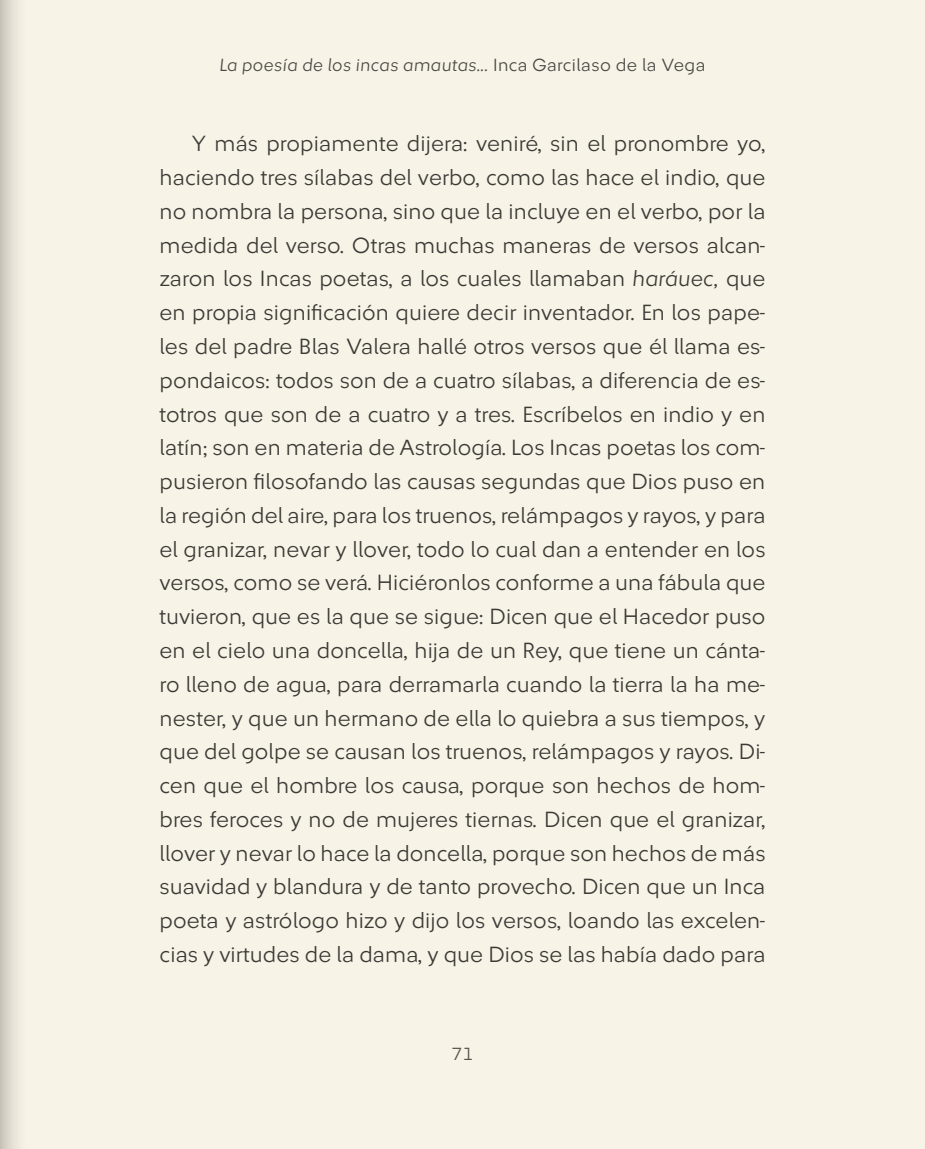
<style>
.page{position:relative;width:925px;height:1149px;background:#fff}
.page>*{position:absolute;margin:0;border:0;box-sizing:border-box;transform-origin:0 0}
.t1{font:300 22.5px/33.8px "Sura Sans";letter-spacing:.005em;color:#3d3d3c;text-align:justify}
.t2{font:italic 300 18px "Sura Sans";letter-spacing:.025em;color:#4b4b4a}
.t3{font:300 18px "Sura Sans";color:#575756}
.s1{font-style:normal}
.s2{font-style:italic}
</style>
<div class="page">
<div style="left:0;top:0;width:925px;height:1148px;background:#f8f3e7"></div>
<p class="t2" style="left:219px;top:56px;width:487px">La poesía de los incas amautas... <span class="s1">Inca Garcilaso de la Vega</span></p>
<p class="t1" style="left:159px;top:127px;width:607px;text-indent:32px">Y más propiamente dijera: veniré, sin el pronombre yo, haciendo tres sílabas del verbo, como las hace el indio, que no nombra la persona, sino que la incluye en el verbo, por la medida del verso. Otras muchas maneras de versos alcan&shy;zaron los Incas poetas, a los cuales llamaban <span class="s2">haráuec,</span> que en propia significación quiere decir inventador. En los pape&shy;les del padre Blas Valera hallé otros versos que él llama es&shy;pondaicos: todos son de a cuatro sílabas, a diferencia de es&shy;totros que son de a cuatro y a tres. Escríbelos en indio y en latín; son en materia de Astrología. Los Incas poetas los com&shy;pusieron filosofando las causas segundas que Dios puso en la región del aire, para los truenos, relámpagos y rayos, y para el granizar, nevar y llover, todo lo cual dan a entender en los versos, como se verá. Hiciéronlos conforme a una fábula que tuvieron, que es la que se sigue: Dicen que el Hacedor puso en el cielo una doncella, hija de un Rey, que tiene un cánta&shy;ro lleno de agua, para derramarla cuando la tierra la ha me&shy;nester, y que un hermano de ella lo quiebra a sus tiempos, y que del golpe se causan los truenos, relámpagos y rayos. Di&shy;cen que el hombre los causa, porque son hechos de hom&shy;bres feroces y no de mujeres tiernas. Dicen que el granizar, llover y nevar lo hace la doncella, porque son hechos de más suavidad y blandura y de tanto provecho. Dicen que un Inca poeta y astrólogo hizo y dijo los versos, loando las excelen&shy;cias y virtudes de la dama, y que Dios se las había dado para</p>
<p class="t3" style="left:451px;top:1045px;width:23px">71</p>
</div>
